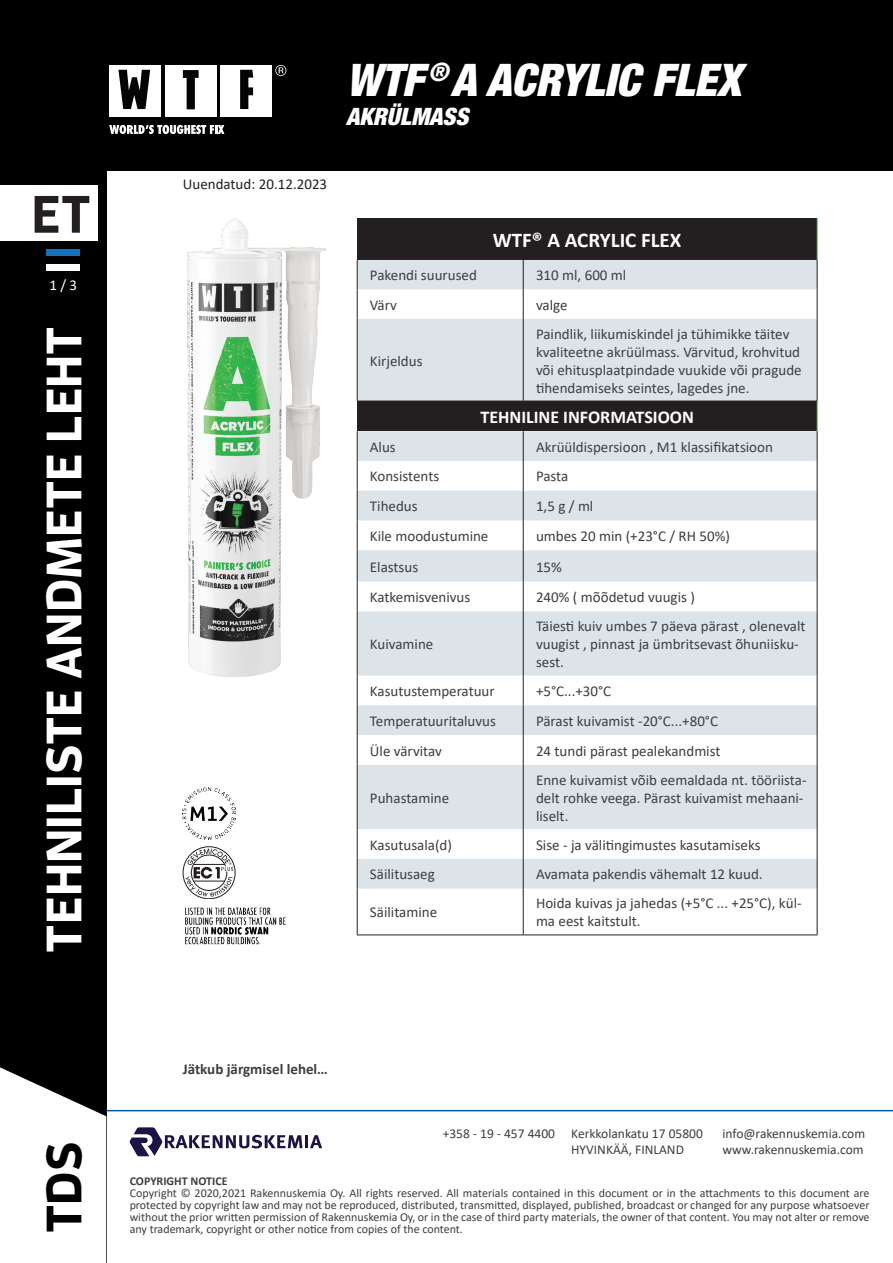
<style>
.page{position:relative;width:893px;height:1263px;background:#fff}
.page>*{position:absolute;margin:0;border:0;box-sizing:border-box;transform-origin:0 0}
.t1{font:700 52.5px "Enzo OT";color:#231f20}
.t2{font:700 49.5px "Enzo OT";color:#fff}
.t3{font:700 49.5px "Enzo OT";color:#000001}
.t4{font:italic 900 condensed 45px "Helvetica Neue LT Std";color:#fff}
.t5{font:italic 900 condensed 24px "Helvetica Neue LT Std";color:#fff}
.t6{font:700 21px "Calibri";color:#fff}
.t7{font:700 18px "Calibri";color:#fff}
.t8{font:15px/18px "Calibri";color:#3e3e3f}
.t9{font:700 15px "Calibri";color:#3e3e3f}
.t10{font:15px "Calibri";color:#231f20}
.t11{font:15px "Calibri";color:#fff}
.t12{font:13.5px/16.2px "Calibri";color:#3e3e3f}
.t13{font:12px/12px "Calibri";color:#3e3e3f;text-align:justify}
.t14{font:700 12px "Calibri";color:#3e3e3f}
</style>
<div class="page">
<div style="left:0;top:0;width:893px;height:170px;background:#000001"></div>
<div style="left:0;top:170px;width:106px;height:1093px;background:#000001"></div>
<svg style="left:0;top:1067px;width:106px;height:196px"></svg>
<div style="left:0;top:186px;width:98px;height:55px;background:#fff"></div>
<div style="left:165px;top:65px;width:51px;height:51px;background:#fff"></div>
<svg style="left:183px;top:70px;width:16px;height:39px"></svg>
<div style="left:109px;top:65px;width:52px;height:51px;background:#fff"></div>
<svg style="left:118px;top:70px;width:32px;height:39px"></svg>
<div style="left:220px;top:65px;width:52px;height:51px;background:#fff"></div>
<svg style="left:240px;top:70px;width:13px;height:39px"></svg>
<svg style="left:275px;top:65px;width:11px;height:11px"></svg>
<svg style="left:109px;top:125px;width:115px;height:9px"></svg>
<hr style="left:106px;top:1110px;width:787px;height:1px;background:#005c98">
<svg style="left:129px;top:1127px;width:193px;height:29px"></svg>
<div style="left:46px;top:249px;width:34px;height:22px;background:#fff"></div>
<div style="left:46px;top:249px;width:34px;height:7px;background:#1672ba"></div>
<div style="left:46px;top:256px;width:34px;height:8px;background:#000001"></div>
<img style="left:188px;top:218px;width:138px;height:459px">
<div style="left:357px;top:401px;width:460px;height:30px;background:#231f20"></div>
<svg style="left:358px;top:431px;width:459px;height:458px;fill:#dde4e9"></svg>
<hr style="left:817px;top:401px;width:1px;height:30px;background:#40ae49">
<hr style="left:357px;top:431px;width:1px;height:30px;background:#231f20">
<hr style="left:523px;top:431px;width:1px;height:30px;background:#231f20">
<hr style="left:817px;top:431px;width:1px;height:30px;background:#231f20">
<hr style="left:357px;top:461px;width:1px;height:30px;background:#231f20">
<hr style="left:523px;top:461px;width:1px;height:30px;background:#231f20">
<hr style="left:817px;top:461px;width:1px;height:30px;background:#231f20">
<svg style="left:357px;top:491px;width:1px;height:29px"></svg>
<svg style="left:523px;top:491px;width:1px;height:29px"></svg>
<svg style="left:817px;top:491px;width:1px;height:29px"></svg>
<hr style="left:357px;top:520px;width:1px;height:30px;background:#231f20">
<hr style="left:523px;top:520px;width:1px;height:30px;background:#231f20">
<hr style="left:817px;top:520px;width:1px;height:30px;background:#231f20">
<hr style="left:357px;top:550px;width:1px;height:31px;background:#231f20">
<hr style="left:523px;top:550px;width:1px;height:31px;background:#231f20">
<hr style="left:817px;top:550px;width:1px;height:31px;background:#231f20">
<hr style="left:357px;top:581px;width:1px;height:30px;background:#231f20">
<hr style="left:523px;top:581px;width:1px;height:30px;background:#231f20">
<hr style="left:817px;top:581px;width:1px;height:30px;background:#231f20">
<hr style="left:357px;top:611px;width:1px;height:64px;background:#231f20">
<hr style="left:523px;top:611px;width:1px;height:64px;background:#231f20">
<hr style="left:817px;top:611px;width:1px;height:64px;background:#231f20">
<hr style="left:357px;top:675px;width:1px;height:30px;background:#231f20">
<hr style="left:523px;top:675px;width:1px;height:30px;background:#231f20">
<hr style="left:817px;top:675px;width:1px;height:30px;background:#231f20">
<hr style="left:357px;top:705px;width:1px;height:30px;background:#231f20">
<hr style="left:523px;top:705px;width:1px;height:30px;background:#231f20">
<hr style="left:817px;top:705px;width:1px;height:30px;background:#231f20">
<hr style="left:357px;top:735px;width:1px;height:30px;background:#231f20">
<hr style="left:523px;top:735px;width:1px;height:30px;background:#231f20">
<hr style="left:817px;top:735px;width:1px;height:30px;background:#231f20">
<hr style="left:357px;top:765px;width:1px;height:64px;background:#231f20">
<hr style="left:523px;top:765px;width:1px;height:64px;background:#231f20">
<hr style="left:817px;top:765px;width:1px;height:64px;background:#231f20">
<hr style="left:357px;top:829px;width:1px;height:30px;background:#231f20">
<hr style="left:523px;top:829px;width:1px;height:30px;background:#231f20">
<hr style="left:817px;top:829px;width:1px;height:30px;background:#231f20">
<hr style="left:357px;top:859px;width:1px;height:30px;background:#231f20">
<hr style="left:523px;top:859px;width:1px;height:30px;background:#231f20">
<hr style="left:817px;top:859px;width:1px;height:30px;background:#231f20">
<hr style="left:357px;top:889px;width:1px;height:45px;background:#231f20">
<hr style="left:523px;top:889px;width:1px;height:45px;background:#231f20">
<hr style="left:817px;top:889px;width:1px;height:45px;background:#231f20">
<hr style="left:357px;top:934px;width:166px;height:1px;background:#231f20">
<hr style="left:523px;top:934px;width:294px;height:1px;background:#231f20">
<div style="left:357px;top:218px;width:460px;height:42px;background:#231f20"></div>
<svg style="left:358px;top:260px;width:459px;height:141px;fill:#dde4e9"></svg>
<hr style="left:817px;top:218px;width:1px;height:42px;background:#40ae49">
<svg style="left:357px;top:260px;width:1px;height:29px"></svg>
<svg style="left:523px;top:260px;width:1px;height:29px"></svg>
<svg style="left:817px;top:260px;width:1px;height:29px"></svg>
<hr style="left:357px;top:289px;width:1px;height:30px;background:#231f20">
<hr style="left:523px;top:289px;width:1px;height:30px;background:#231f20">
<hr style="left:817px;top:289px;width:1px;height:30px;background:#231f20">
<hr style="left:357px;top:319px;width:1px;height:82px;background:#231f20">
<hr style="left:523px;top:319px;width:1px;height:82px;background:#231f20">
<hr style="left:817px;top:319px;width:1px;height:82px;background:#231f20">
<img style="left:185px;top:907px;width:101px;height:38px">
<img style="left:183px;top:787px;width:52px;height:53px">
<svg style="left:183px;top:846px;width:52px;height:53px"></svg>
<h1 class="t1" style="left:31px;top:181px;width:61px">ET</h1>
<p class="t11" style="left:49px;top:275px;width:29px">1 / 3</p>
<h2 class="t2" style="left:33px;top:952px;width:628px;rotate:-90deg">TEHNILISTE ANDMETE LEHT</h2>
<h3 class="t4" style="left:346px;top:52px;width:396px">WTF <sup>®</sup>A ACRYLIC FLEX</h3>
<h3 class="t5" style="left:346px;top:101px;width:124px">AKRÜLMASS</h3>
<p class="t10" style="left:183px;top:173px;width:146px">Uuendatud: 20.12.2023</p>
<h3 class="t6" style="left:493px;top:225px;width:190px">WTF® A ACRYLIC FLEX</h3>
<p class="t8" style="left:370px;top:266px;width:108px">Pakendi suurused</p>
<p class="t8" style="left:536px;top:266px;width:92px">310 ml, 600 ml</p>
<p class="t8" style="left:370px;top:295px;width:29px">Värv</p>
<p class="t8" style="left:536px;top:295px;width:33px">valge</p>
<p class="t8" style="left:370px;top:351px;width:54px">Kirjeldus</p>
<p class="t8" style="left:536px;top:324px;width:267px">Paindlik, liikumiskindel ja tühimikke täitev kvaliteetne akrüülmass. Värvitud, krohvitud või ehitusplaatpindade vuukide või pragude tihendamiseks seintes, lagedes jne.</p>
<p class="t7" style="left:480px;top:404px;width:215px">TEHNILINE INFORMATSIOON</p>
<p class="t8" style="left:370px;top:437px;width:27px">Alus</p>
<p class="t8" style="left:536px;top:437px;width:238px">Akrüüldispersioon , M1 klassifikatsioon</p>
<p class="t8" style="left:370px;top:467px;width:71px">Konsistents</p>
<p class="t8" style="left:536px;top:467px;width:34px">Pasta</p>
<p class="t8" style="left:370px;top:497px;width:49px">Tihedus</p>
<p class="t8" style="left:536px;top:497px;width:59px">1,5 g / ml</p>
<p class="t8" style="left:370px;top:527px;width:120px">Kile moodustumine</p>
<p class="t8" style="left:536px;top:527px;width:195px">umbes 20 min (+23°C / RH 50%)</p>
<p class="t8" style="left:370px;top:557px;width:50px">Elastsus</p>
<p class="t8" style="left:536px;top:557px;width:27px">15%</p>
<p class="t8" style="left:370px;top:588px;width:102px">Katkemisvenivus</p>
<p class="t8" style="left:536px;top:588px;width:160px">240% ( mõõdetud vuugis )</p>
<p class="t8" style="left:370px;top:635px;width:65px">Kuivamine</p>
<p class="t8" style="left:536px;top:617px;width:271px">Täiesti kuiv umbes 7 päeva pärast , olenevalt vuugist , pinnast ja ümbritsevast õhuniisku&shy;sest.</p>
<p class="t8" style="left:370px;top:682px;width:126px">Kasutustemperatuur</p>
<p class="t8" style="left:536px;top:682px;width:77px">+5°C...+30°C</p>
<p class="t8" style="left:370px;top:711px;width:128px">Temperatuuritaluvus</p>
<p class="t8" style="left:536px;top:711px;width:184px">Pärast kuivamist -20°C...+80°C</p>
<p class="t8" style="left:370px;top:741px;width:73px">Üle värvitav</p>
<p class="t8" style="left:536px;top:741px;width:186px">24 tundi pärast pealekandmist</p>
<p class="t8" style="left:370px;top:788px;width:81px">Puhastamine</p>
<p class="t8" style="left:536px;top:770px;width:272px">Enne kuivamist võib eemaldada nt. tööriista&shy;delt rohke veega. Pärast kuivamist mehaani&shy;liselt.</p>
<p class="t8" style="left:370px;top:835px;width:84px">Kasutusala(d)</p>
<p class="t8" style="left:536px;top:835px;width:226px">Sise - ja välitingimustes kasutamiseks</p>
<p class="t8" style="left:370px;top:865px;width:66px">Säilitusaeg</p>
<p class="t8" style="left:536px;top:865px;width:228px">Avamata pakendis vähemalt 12 kuud.</p>
<p class="t8" style="left:370px;top:903px;width:69px">Säilitamine</p>
<p class="t8" style="left:536px;top:894px;width:267px">Hoida kuivas ja jahedas (+5°C ... +25°C), kül&shy;ma eest kaitstult.</p>
<h2 class="t3" style="left:33px;top:1233px;width:93px;rotate:-90deg">TDS</h2>
<p class="t9" style="left:183px;top:1059px;width:147px">Jätkub järgmisel lehel…</p>
<p class="t12" style="left:443px;top:1125px;width:114px">+358 - 19 - 457 4400</p>
<p class="t12" style="left:571px;top:1125px;width:133px">Kerkkolankatu 17 05800<br>HYVINKÄÄ, FINLAND</p>
<p class="t12" style="left:722px;top:1125px;width:144px">info@rakennuskemia.com www.rakennuskemia.com</p>
<p class="t14" style="left:130px;top:1173px;width:99px">COPYRIGHT NOTICE</p>
<p class="t13" style="left:130px;top:1187px;width:741px">Copyright © 2020,2021 Rakennuskemia Oy. All rights reserved. All materials contained in this document or in the attachments to this document are protected by copyright law and may not be reproduced, distributed, transmitted, displayed, published, broadcast or changed for any purpose whatsoever without the prior written permission of Rakennuskemia Oy, or in the case of third party materials, the owner of that content. You may not alter or remove any trademark, copyright or other notice from copies of the content.</p>
</div>
